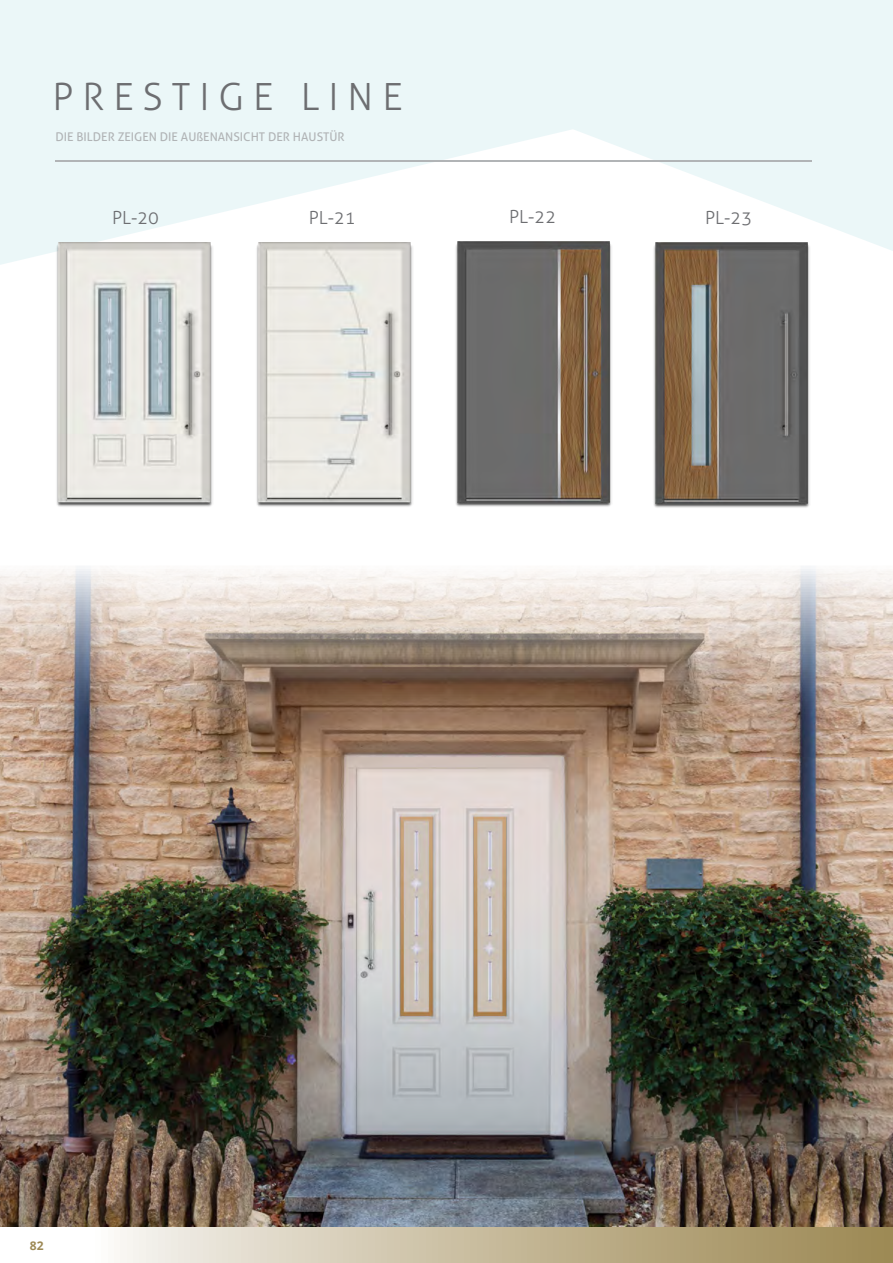
<style>
.page{position:relative;width:893px;height:1263px;background:#fff}
.page>*{position:absolute;margin:0;border:0;box-sizing:border-box;transform-origin:0 0}
.t1{font:300 37.5px "Aller";letter-spacing:.24em;color:#6d6e71}
.t2{font:300 18px "Aller";color:#6d6e71}
.t3{font:12px "Aller";color:#b1b4b6}
.t4{font:700 12px "Open Sans";color:#9d8955}
</style>
<div class="page">
<svg style="left:0;top:0;width:893px;height:265px;fill:#ebf7f8"></svg>
<div style="left:82px;top:1227px;width:811px;height:36px;background:linear-gradient(to right,#f9f7f4,#99844d)"></div>
<img style="left:55px;top:242px;width:158px;height:265px">
<img style="left:255px;top:242px;width:158px;height:265px">
<img style="left:455px;top:242px;width:158px;height:265px">
<hr style="left:56px;top:160px;width:756px;height:2px;background:#b1b4b6">
<img style="left:653px;top:243px;width:158px;height:265px">
<img style="left:0;top:569px;width:893px;height:658px">
<h1 class="t1" style="left:53px;top:74px;width:351px">PRESTIGE LINE</h1>
<p class="t3" style="left:56px;top:130px;width:291px">DIE BILDER ZEIGEN DIE AUßENANSICHT DER HAUSTÜR</p>
<h2 class="t2" style="left:112px;top:207px;width:48px">PL-20</h2>
<h2 class="t2" style="left:309px;top:207px;width:48px">PL-21</h2>
<h2 class="t2" style="left:509px;top:206px;width:48px">PL-22</h2>
<h2 class="t2" style="left:705px;top:207px;width:48px">PL-23</h2>
<p class="t4" style="left:30px;top:1237px;width:15px">82</p>
</div>
